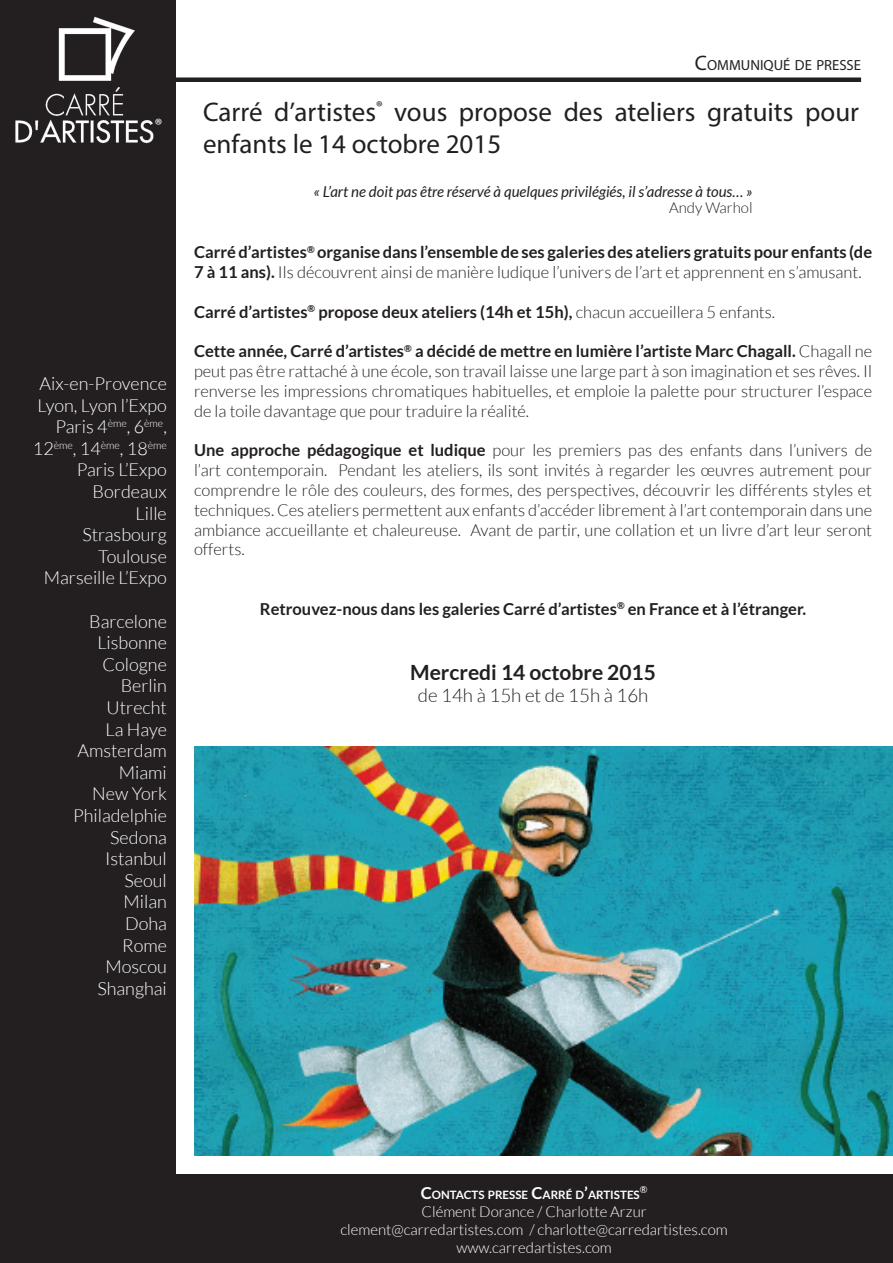
<style>
.page{position:relative;width:893px;height:1263px;background:#fff}
.page>*{position:absolute;margin:0;border:0;box-sizing:border-box;transform-origin:0 0}
.t1{font:27px/32.4px "Myriad Pro";color:#231f20}
.t2{font:700 21px "Lato";color:#231f20}
.t3{font:300 18.75px "Lato";color:#231f20}
.t4{font:300 18px/21.6px "Lato";color:#fff;text-align:right}
.t5{font:18px "Myriad Pro";color:#fff}
.t6{font:300 16.5px/19.8px "Lato";color:#231f20;text-align:justify}
.t7{font:700 16.5px/19.8px "Lato";color:#231f20}
.t8{font:300 15px/18px "Lato";color:#fff;text-align:center}
.t9{font:italic 15px "Lato";color:#231f20}
.t10{font:300 15px "Lato";color:#231f20}
.t11{font:14.7px "Myriad Pro";color:#231f20}
.t12{font:700 11.55px "Lato";color:#fff}
.t13{font:300 10.5px "Lato";color:#fff}
.t14{font:9.6px "Lato";color:#fff}
.s1{font-size:18px}
.s2{font-size:21px}
.s3{font-weight:300}
.s4{font-weight:700}
.s5{font-size:16.5px}
</style>
<div class="page">
<div style="left:0;top:1175px;width:893px;height:88px;background:#231f20"></div>
<div style="left:0;top:0;width:175px;height:1263px;background:#231f20"></div>
<img style="left:15px;top:16px;width:139px;height:128px">
<div style="left:167px;top:77px;width:694px;height:5px;background:#231f20"></div>
<img style="left:194px;top:746px;width:699px;height:409px">
<p class="t5" style="left:155px;top:114px;width:9px">®</p>
<p class="t4" style="left:37px;top:373px;width:131px">Aix-en-Provence<br>Lyon, Lyon l’Expo<br>Paris 4<sup>ème</sup>, 6<sup>ème</sup>,</p>
<p class="t13" style="left:33px;top:439px;width:135px"><span class="s1">12</span>ème<span class="s1">, 14</span>ème<span class="s1">, 18</span>ème</p>
<p class="t4" style="left:44px;top:459px;width:125px">Paris L’Expo<br>Bordeaux<br>Lille<br>Strasbourg<br>Toulouse<br>Marseille L’Expo</p>
<p class="t4" style="left:73px;top:610px;width:95px">Barcelone<br>Lisbonne<br>Cologne<br>Berlin<br>Utrecht<br>La Haye<br>Amsterdam<br>Miami<br>New York<br>Philadelphie<br>Sedona<br>Istanbul<br>Seoul<br>Milan<br>Doha<br>Rome<br>Moscou<br>Shanghai</p>
<p class="t11" style="left:695px;top:56px;width:168px"><span class="s2">C</span>OMMUNIQUÉ DE PRESSE</p>
<h1 class="t1" style="left:203px;top:95px;width:657px">Carré d’artistes<sup>®</sup> vous propose des ateliers gratuits pour enfants le 14 octobre 2015</h1>
<p class="t9" style="left:313px;top:183px;width:441px">« L’art ne doit pas être réservé à quelques privilégiés, il s’adresse à tous… »</p>
<p class="t10" style="left:669px;top:200px;width:85px">Andy Warhol</p>
<p class="t7" style="left:194px;top:242px;width:680px">Carré d’artistes<sup>®</sup> organise dans l’ensemble de ses galeries des ateliers gratuits pour enfants (de<br>7 à 11 ans). <span class="s3">Ils découvrent ainsi de manière ludique l’univers de l’art et apprennent en s’amusant.</span></p>
<p class="t7" style="left:194px;top:301px;width:583px">Carré d’artistes<sup>®</sup> propose deux ateliers (14h et 15h), <span class="s3">chacun accueillera 5 enfants.</span></p>
<p class="t6" style="left:194px;top:341px;width:680px"><span class="s4">Cette année, Carré d’artistes</span><sup>®</sup> <span class="s4">a décidé de mettre en lumière l’artiste Marc Chagall.</span> Chagall ne peut pas être rattaché à une école, son travail laisse une large part à son imagination et ses rêves. Il renverse les impressions chromatiques habituelles, et emploie la palette pour structurer l’espace de la toile davantage que pour traduire la réalité.</p>
<p class="t6" style="left:194px;top:440px;width:680px"><span class="s4">Une approche pédagogique et ludique</span> pour les premiers pas des enfants dans l’univers de l’art contemporain. Pendant les ateliers, ils sont invités à regarder les œuvres autrement pour comprendre le rôle des couleurs, des formes, des perspectives, découvrir les différents styles et techniques. Ces ateliers permettent aux enfants d’accéder librement à l’art contemporain dans une ambiance accueillante et chaleureuse. Avant de partir, une collation et un livre d’art leur seront offerts.</p>
<p class="t7" style="left:260px;top:598px;width:548px">Retrouvez-nous dans les galeries Carré d’artistes<sup>®</sup> en France et à l’étranger.</p>
<p class="t2" style="left:410px;top:660px;width:247px">Mercredi 14 octobre 2015</p>
<p class="t3" style="left:418px;top:685px;width:232px">de 14h à 15h et de 15h à 16h</p>
<p class="t12" style="left:421px;top:1188px;width:220px"><span class="s5">C</span>ONTACTS PRESSE <span class="s5">C</span>ARRÉ D<span class="s5">’</span>ARTISTES</p>
<p class="t14" style="left:640px;top:1184px;width:9px">®</p>
<p class="t8" style="left:340px;top:1202px;width:389px">Clément Dorance / Charlotte Arzur clement@carredartistes.com / charlotte@carredartistes.com www.carredartistes.com</p>
</div>
